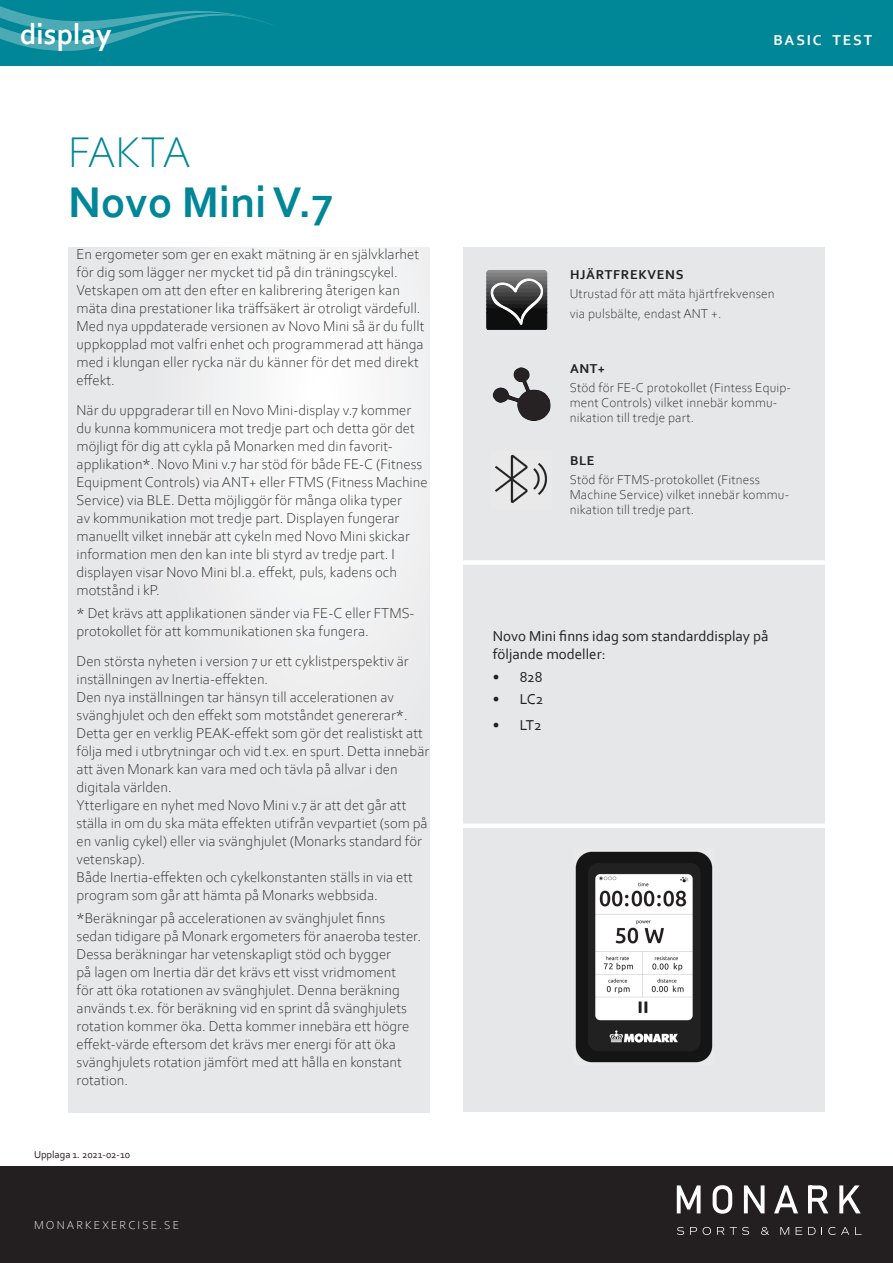
<style>
.page{position:relative;width:893px;height:1263px;background:#fff}
.page>*{position:absolute;margin:0;border:0;box-sizing:border-box;transform-origin:0 0}
.t1{font:700 45px "Corbel";color:#008797}
.t2{font:300 45px "Corbel";letter-spacing:-.025em;color:#008797}
.t3{font:700 30px "Corbel";color:#fff}
.t4{font:300 15px/18px "Corbel";color:#231f20}
.t5{font:15px/18px "Corbel";color:#231f20}
.t6{font:700 15px "Corbel";letter-spacing:.125em;color:#fff}
.t7{font:300 13.5px/15px "Corbel";letter-spacing:.01em;color:#231f20}
.t8{font:700 13.5px "Corbel";letter-spacing:.05em;color:#231f20}
.t9{font:300 12px "Corbel";letter-spacing:.175em;color:#fff}
.t10{font:10.5px "Corbel";color:#231f20}
</style>
<div class="page">
<div style="left:0;top:0;width:893px;height:66px;background:#008797"></div>
<svg style="left:0;top:6px;width:275px;height:45px"></svg>
<div style="left:0;top:1167px;width:893px;height:96px;background:#231f20"></div>
<svg style="left:677px;top:1227px;width:7px;height:8px"></svg>
<svg style="left:690px;top:1227px;width:7px;height:8px"></svg>
<svg style="left:703px;top:1227px;width:8px;height:8px"></svg>
<svg style="left:717px;top:1227px;width:7px;height:8px"></svg>
<svg style="left:730px;top:1227px;width:19px;height:8px"></svg>
<svg style="left:761px;top:1227px;width:8px;height:8px"></svg>
<svg style="left:780px;top:1227px;width:9px;height:8px"></svg>
<svg style="left:796px;top:1227px;width:6px;height:8px"></svg>
<svg style="left:808px;top:1227px;width:8px;height:8px"></svg>
<svg style="left:828px;top:1227px;width:21px;height:8px"></svg>
<svg style="left:855px;top:1227px;width:6px;height:8px"></svg>
<svg style="left:677px;top:1185px;width:23px;height:28px"></svg>
<svg style="left:713px;top:1185px;width:19px;height:29px"></svg>
<svg style="left:744px;top:1185px;width:20px;height:28px"></svg>
<svg style="left:774px;top:1185px;width:24px;height:28px"></svg>
<svg style="left:808px;top:1185px;width:20px;height:28px"></svg>
<svg style="left:839px;top:1185px;width:22px;height:28px"></svg>
<div style="left:68px;top:247px;width:361px;height:865px;background:linear-gradient(to right,#e7e8e9,#f0f1f2)"></div>
<div style="left:463px;top:247px;width:362px;height:865px;background:#e6e7e9"></div>
<div style="left:459px;top:823px;width:378px;height:5px;background:#fff"></div>
<img style="left:575px;top:851px;width:138px;height:212px">
<div style="left:455px;top:560px;width:378px;height:5px;background:#fff"></div>
<svg style="left:486px;top:270px;width:61px;height:60px;background:#505050"></svg>
<img style="left:492px;top:367px;width:59px;height:54px">
<img style="left:495px;top:454px;width:52px;height:49px">
<h2 class="t3" style="left:20px;top:16px;width:93px">display</h2>
<h1 class="t2" style="left:68px;top:123px;width:124px">FAKTA</h1>
<h1 class="t1" style="left:68px;top:174px;width:267px">Novo Mini V.7</h1>
<p class="t4" style="left:77px;top:244px;width:349px">En ergometer som ger en exakt mätning är en självklarhet för dig som lägger ner mycket tid på din träningscykel.<br>Vetskapen om att den efter en kalibrering återigen kan mäta dina prestationer lika träffsäkert är otroligt värdefull.<br>Med nya uppdaterade versionen av Novo Mini så är du fullt uppkopplad mot valfri enhet och programmerad att hänga med i klungan eller rycka när du känner för det med direkt effekt.</p>
<p class="t4" style="left:77px;top:401px;width:353px">När du uppgraderar till en Novo Mini-display v.7 kommer du kunna kommunicera mot tredje part och detta gör det möjligt för dig att cykla på Monarken med din favorit&shy;applikation*. Novo Mini v.7 har stöd för både FE-C (Fitness Equipment Controls) via ANT+ eller FTMS (Fitness Machine Service) via BLE. Detta möjliggör för många olika typer<br>av kommunikation mot tredje part. Displayen fungerar manuellt vilket innebär att cykeln med Novo Mini skickar information men den kan inte bli styrd av tredje part. I displayen visar Novo Mini bl.a. effekt, puls, kadens och motstånd i kP.</p>
<p class="t4" style="left:77px;top:603px;width:340px">* Det krävs att applikationen sänder via FE-C eller FTMS&shy;protokollet för att kommunikationen ska fungera.</p>
<p class="t4" style="left:77px;top:652px;width:354px">Den största nyheten i version 7 ur ett cyklistperspektiv är inställningen av Inertia-effekten.<br>Den nya inställningen tar hänsyn till accelerationen av svänghjulet och den effekt som motståndet genererar*.<br>Detta ger en verklig PEAK-effekt som gör det realistiskt att följa med i utbrytningar och vid t.ex. en spurt. Detta innebär att även Monark kan vara med och tävla på allvar i den digitala världen.<br>Ytterligare en nyhet med Novo Mini v.7 är att det går att ställa in om du ska mäta effekten utifrån vevpartiet (som på en vanlig cykel) eller via svänghjulet (Monarks standard för vetenskap).<br>Både Inertia-effekten och cykelkonstanten ställs in via ett program som går att hämta på Monarks webbsida.</p>
<p class="t4" style="left:77px;top:908px;width:346px">*Beräkningar på accelerationen av svänghjulet finns sedan tidigare på Monark ergometers för anaeroba tester.<br>Dessa beräkningar har vetenskapligt stöd och bygger<br>på lagen om Inertia där det krävs ett visst vridmoment<br>för att öka rotationen av svänghjulet. Denna beräkning används t.ex. för beräkning vid en sprint då svänghjulets rotation kommer öka. Detta kommer innebära ett högre effekt-värde eftersom det krävs mer energi för att öka svänghjulets rotation jämfört med att hålla en konstant rotation.</p>
<p class="t10" style="left:34px;top:1148px;width:98px">Upplaga 1. 2021-02-10</p>
<p class="t9" style="left:34px;top:1217px;width:147px">MONARKEXERCISE.SE</p>
<p class="t6" style="left:773px;top:31px;width:100px">BASIC TEST</p>
<p class="t8" style="left:570px;top:266px;width:115px">HJÄRTFREKVENS</p>
<p class="t7" style="left:570px;top:284px;width:206px;line-height:19.2px">Utrustad för att mäta hjärtfrekvensen via pulsbälte, endast ANT +.</p>
<p class="t8" style="left:570px;top:360px;width:36px">ANT+</p>
<p class="t7" style="left:570px;top:380px;width:223px">Stöd för FE-C protokollet (Fintess Equip&shy;ment Controls) vilket innebär kommu&shy;nikation till tredje part.</p>
<p class="t8" style="left:570px;top:452px;width:26px">BLE</p>
<p class="t7" style="left:570px;top:472px;width:221px">Stöd för FTMS-protokollet (Fitness<br>Machine Service) vilket innebär kommu&shy;nikation till tredje part.</p>
<p class="t5" style="left:493px;top:627px;width:277px">Novo Mini finns idag som standarddisplay på följande modeller:</p>
<p class="t5" style="left:493px;top:667px;width:51px">• 828</p>
<p class="t5" style="left:493px;top:689px;width:52px">• LC2</p>
<p class="t5" style="left:493px;top:715px;width:50px">• LT2</p>
</div>
